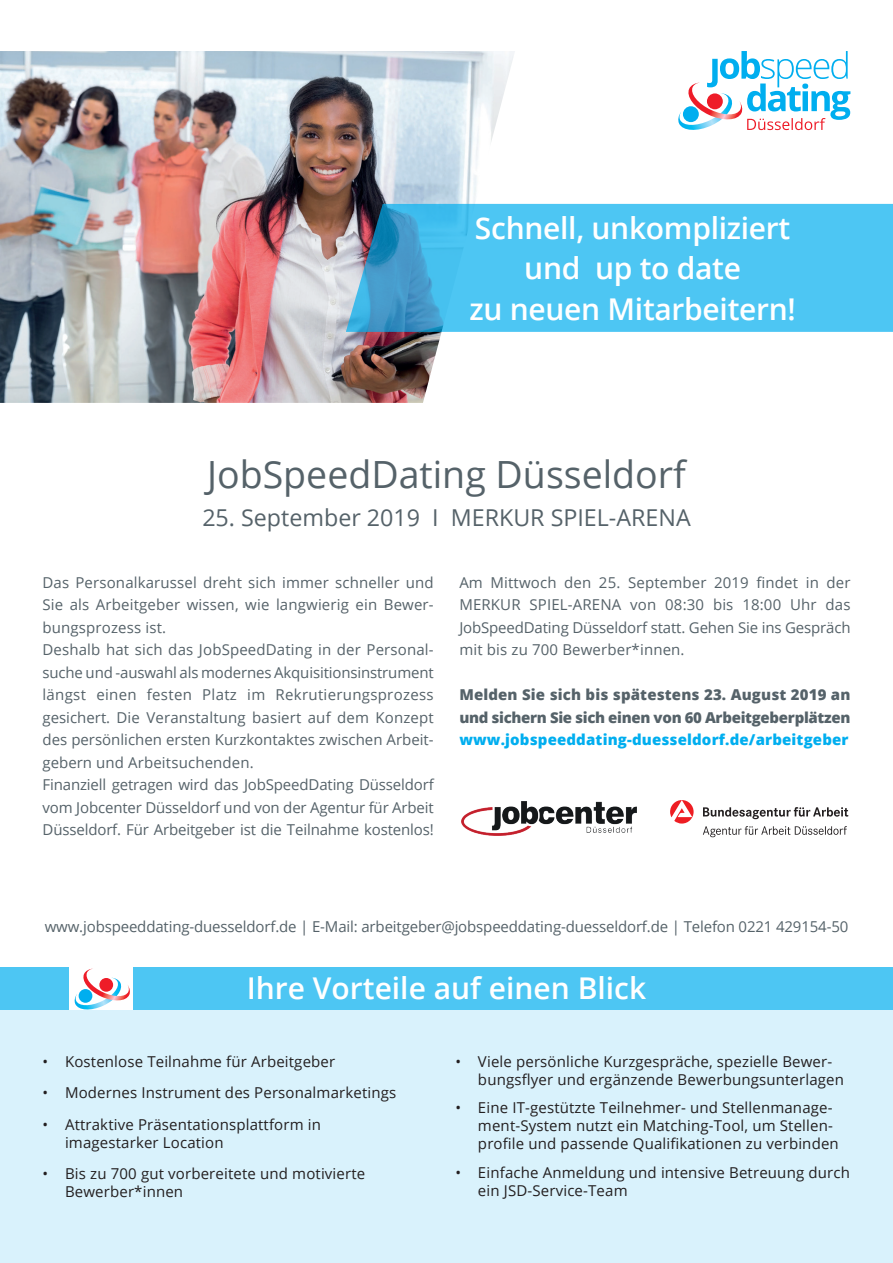
<style>
.page{position:relative;width:893px;height:1263px;background:#fff}
.page>*{position:absolute;margin:0;border:0;box-sizing:border-box;transform-origin:0 0}
.t1{font:37.5px "Open Sans";color:#556269}
.t2{font:600 30px/40.5px "Open Sans";letter-spacing:-.01em;color:#fff;text-align:center}
.t3{font:23.25px "Open Sans";color:#556269}
.t4{font:15px/22.5px "Open Sans";color:#556269}
.t5{font:15px/18px "Open Sans";letter-spacing:.01em;color:#231f20}
.t6{font:800 15px/22.5px "Open Sans";letter-spacing:-.02em;color:#556269}
.t7{font:800 15px "Open Sans";letter-spacing:.01em;color:#00aeef}
</style>
<div class="page">
<div style="left:0;top:1010px;width:893px;height:253px;background:#d9f2fc"></div>
<div style="left:0;top:967px;width:893px;height:43px;background:#4dc6f3"></div>
<div style="left:69px;top:967px;width:64px;height:43px;background:#fff"></div>
<img style="left:0;top:51px;width:515px;height:352px">
<svg style="left:346px;top:204px;width:547px;height:128px;background:#4cbeea"></svg>
<svg style="left:678px;top:51px;width:172px;height:80px"></svg>
<svg style="left:74px;top:968px;width:56px;height:42px"></svg>
<div style="left:99px;top:978px;width:14px;height:14px;background:#ee1c28;border-radius:50%"></div>
<img style="left:461px;top:801px;width:175px;height:35px">
<svg style="left:703px;top:826px;width:144px;height:11px"></svg>
<svg style="left:703px;top:807px;width:145px;height:12px"></svg>
<svg style="left:670px;top:800px;width:24px;height:23px"></svg>
<h2 class="t2" style="left:469px;top:207px;width:328px">Schnell, unkompliziert und up to date<br>zu neuen Mitarbeitern!</h2>
<h1 class="t1" style="left:207px;top:449px;width:480px">JobSpeedDating Düsseldorf</h1>
<h3 class="t3" style="left:202px;top:501px;width:490px">25. September 2019 I MERKU R SPIEL-ARENA</h3>
<p class="t4" style="left:42px;top:571px;width:393px">Das Personalkarussel dreht sich immer schneller und Sie als Arbeitgeber wissen, wie langwierig ein Bewer&shy;bungsprozess ist.<br>Deshalb hat sich das JobSpeedDating in der Personal&shy;suche und -auswahl als modernes Akquisitionsinstrument längst einen festen Platz im Rekrutierungsprozess gesichert. Die Veranstaltung basiert auf dem Konzept des persönlichen ersten Kurzkontaktes zwischen Arbeit&shy;gebern und Arbeitsuchenden.<br>Finanziell getragen wird das JobSpeedDating Düsseldorf vom Jobcenter Düsseldorf und von der Agentur für Arbeit Düsseldorf. Für Arbeitgeber ist die Teilnahme kostenlos!</p>
<p class="t4" style="left:459px;top:571px;width:393px">Am Mittwoch den 25. September 2019 findet in der<br>Merkur Spiel</p>
<p class="t4" style="left:459px;top:593px;width:393px;text-align:justify;text-indent:109px">-Arena von 08:30 bis 18:00 U hr das JobSpeedDating Düsseldorf statt. Gehen Sie ins Gespräch mit bis zu 700 Bewerber*innen.</p>
<p class="t6" style="left:459px;top:683px;width:393px">Melden Sie sich bis spätestens 23. August 2019 an und sichern Sie sich einen von 60 Arbeitgeberplätzen</p>
<p class="t7" style="left:459px;top:728px;width:391px">www.jobspeeddating-duesseldorf.de/arbeitgeber</p>
<p class="t4" style="left:45px;top:914px;width:805px">www.jobspeeddating-duesseldorf.de | E-Mail: arbeitgeber@jobspeeddating-duesseldorf.de | Telefon 0221 429154-50</p>
<h2 class="t2" style="left:247px;top:967px;width:401px">Ihre Vorteile auf einen Blick</h2>
<p class="t5" style="left:43px;top:1052px;width:294px">• Kostenlose Teilnahme für Arbeitgeber</p>
<p class="t5" style="left:43px;top:1083px;width:355px">• Modernes Instrument des Personalmarketings</p>
<p class="t5" style="left:65px;top:1115px;width:258px;text-indent:-23px">• Attraktive Präsentationsplattform in imagestarker Location</p>
<p class="t5" style="left:65px;top:1164px;width:302px;text-indent:-23px">• Bis zu 700 gut vorbereitete und motivierte<br>Bewerber*innen</p>
<p class="t5" style="left:478px;top:1052px;width:368px;text-indent:-22px">• Viele persönliche Kurzgespräche, spezielle Bewer&shy;bungsflyer und ergänzende Bewerbungsunterlagen</p>
<p class="t5" style="left:478px;top:1098px;width:362px;text-indent:-22px">• Eine IT-gestützte Teilnehmer- und Stellenmanage&shy;ment-System nutzt ein Matching-Tool, um Stellen&shy;profile und passende Qualifikationen zu verbinden</p>
<p class="t5" style="left:478px;top:1163px;width:373px;text-indent:-22px">• Einfache Anmeldung und intensive Betreuung durch ein JSD-Service-Team</p>
</div>
